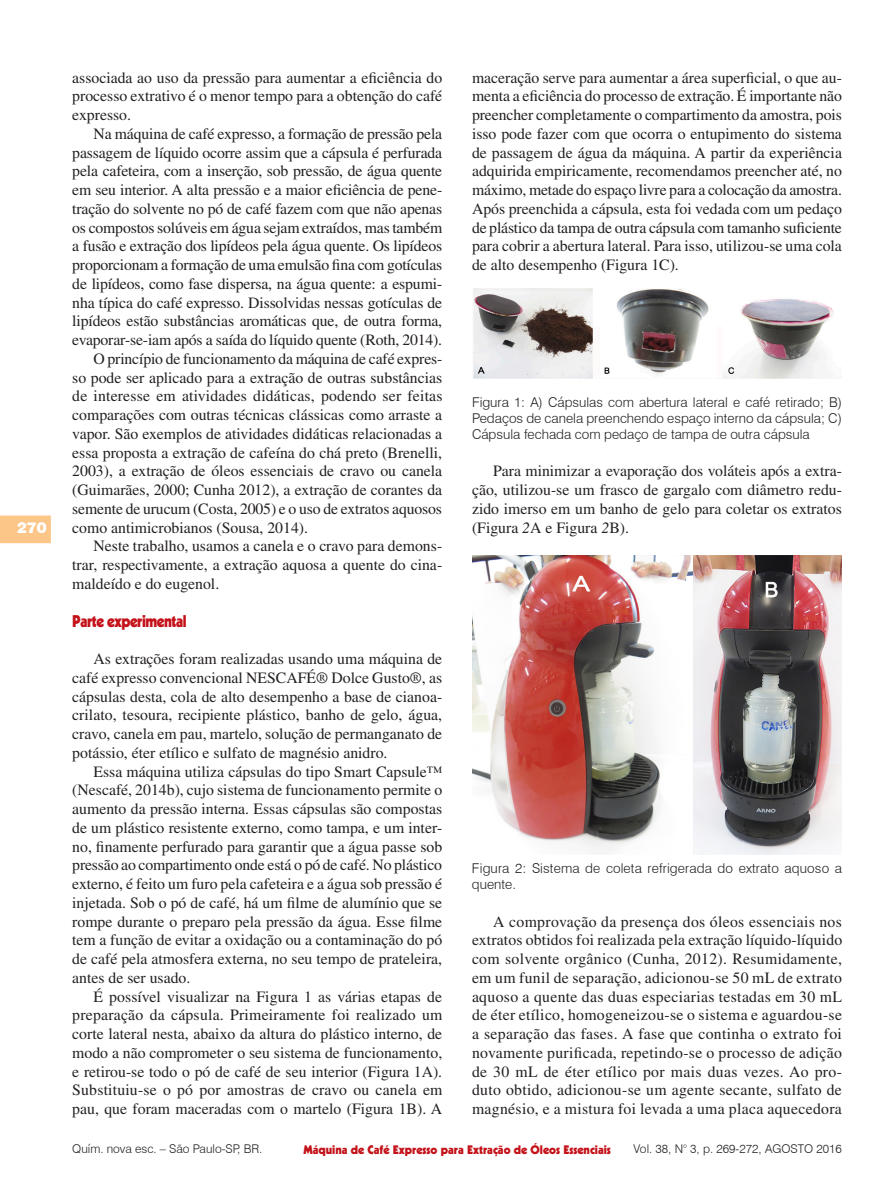
<style>
.page{position:relative;width:893px;height:1191px;background:#fff}
.page>*{position:absolute;margin:0;border:0;box-sizing:border-box;transform-origin:0 0}
.Seção{font:900 16.5px "Kabel";letter-spacing:-.03em;color:#c4121a;scale:.9 1}
.t1{font:15.75px/18.8px "Times";color:#231f20;text-align:justify}
.t2{font:900 15px "Swiss 721 BT";color:#fff}
.Figura{font:300 13.5px/16.2px "Swiss 721 BT";color:#231f20;text-align:justify}
.t3{font:300 12px "Swiss 721 BT";color:#231f20}
.t4{font:900 12px "Kabel";color:#c4121a}
.s1{font-style:italic}
</style>
<div class="page">
<svg style="left:0;top:515px;width:51px;height:28px"></svg>
<img style="left:473px;top:289px;width:361px;height:90px">
<img style="left:472px;top:556px;width:370px;height:298px">
<p class="t2" style="left:17px;top:518px;width:31px">270</p>
<p class="t1" style="left:72px;top:68px;width:371px">associada ao uso da pressão para aumentar a eficiência do processo extrativo é o menor tempo para a obtenção do café expresso.</p>
<p class="t1" style="left:72px;top:124px;width:372px;text-indent:21px">Na máquina de café expresso, a formação de pressão pela passagem de líquido ocorre assim que a cápsula é perfurada pela cafeteira, com a inserção, sob pressão, de água quente em seu interior. A alta pressão e a maior eficiência de pene&shy;tração do solvente no pó de café fazem com que não apenas os compostos solúveis em água sejam extraídos, mas também a fusão e extração dos lipídeos pela água quente. Os lipídeos proporcionam a formação de uma emulsão fina com gotículas de lipídeos, como fase dispersa, na água quente: a espumi&shy;nha típica do café expresso. Dissolvidas nessas gotículas de lipídeos estão substâncias aromáticas que, de outra forma, evaporar-se-iam após a saída do líquido quente (Roth, 2014).</p>
<p class="t1" style="left:72px;top:349px;width:372px;text-indent:21px">O princípio de funcionamento da máquina de café expres&shy;so pode ser aplicado para a extração de outras substâncias de interesse em atividades didáticas, podendo ser feitas comparações com outras técnicas clássicas como arraste a vapor. São exemplos de atividades didáticas relacionadas a essa proposta a extração de cafeína do chá preto (Brenelli, 2003), a extração de óleos essenciais de cravo ou canela (Guimarães, 2000; Cunha 2012), a extração de corantes da semente de urucum (Costa, 2005) e o uso de extratos aquosos como antimicrobianos (Sousa, 2014).</p>
<p class="t1" style="left:72px;top:537px;width:371px;text-indent:21px">Neste trabalho, usamos a canela e o cravo para demons&shy;trar, respectivamente, a extração aquosa a quente do cina&shy;maldeído e do eugenol.</p>
<p class="Seção" style="left:72px;top:610px;width:129px">Parte experimental</p>
<p class="t1" style="left:72px;top:649px;width:371px;text-indent:21px">As extrações foram realizadas usando uma máquina de café expresso convencional NESCAFÉ® Dolce Gusto®, as cápsulas desta, cola de alto desempenho a base de cianoa&shy;crilato, tesoura, recipiente plástico, banho de gelo, água, cravo, canela em pau, martelo, solução de permanganato de potássio, éter etílico e sulfato de magnésio anidro.</p>
<p class="t1" style="left:72px;top:762px;width:371px;text-indent:21px">Essa máquina utiliza cápsulas do tipo Smart Capsule™ (Nescafé, 2014b), cujo sistema de funcionamento permite o aumento da pressão interna. Essas cápsulas são compostas de um plástico resistente externo, como tampa, e um inter&shy;no, finamente perfurado para garantir que a água passe sob pressão ao compartimento onde está o pó de café. No plástico externo, é feito um furo pela cafeteira e a água sob pressão é injetada. Sob o pó de café, há um filme de alumínio que se rompe durante o preparo pela pressão da água. Esse filme tem a função de evitar a oxidação ou a contaminação do pó de café pela atmosfera externa, no seu tempo de prateleira, antes de ser usado.</p>
<p class="t1" style="left:72px;top:987px;width:372px;text-indent:21px">É possível visualizar na Figura 1 as várias etapas de preparação da cápsula. Primeiramente foi realizado um corte lateral nesta, abaixo da altura do plástico interno, de modo a não comprometer o seu sistema de funcionamento, e retirou-se todo o pó de café de seu interior (Figura 1A).<br>Substituiu-se o pó por amostras de cravo ou canela em pau, que foram maceradas com o martelo (Figura 1B). A</p>
<p class="t1" style="left:472px;top:68px;width:371px">maceração serve para aumentar a área superficial, o que au&shy;menta a eficiência do processo de extração. É importante não preencher completamente o compartimento da amostra, pois isso pode fazer com que ocorra o entupimento do sistema de passagem de água da máquina. A partir da experiência adquirida empiricamente, recomendamos preencher até, no máximo, metade do espaço livre para a colocação da amostra.<br>Após preenchida a cápsula, esta foi vedada com um pedaço de plástico da tampa de outra cápsula com tamanho suficiente para cobrir a abertura lateral. Para isso, utilizou-se uma cola de alto desempenho (Figura 1C).</p>
<p class="Figura" style="left:472px;top:393px;width:371px">Figura 1: A) Cápsulas com abertura lateral e café retirado; B)<br>Pedaços de canela preenchendo espaço interno da cápsula; C)<br>Cápsula fechada com pedaço de tampa de outra cápsula</p>
<p class="t1" style="left:472px;top:462px;width:371px;text-indent:21px">Para minimizar a evaporação dos voláteis após a extra&shy;ção, utilizou-se um frasco de gargalo com diâmetro redu&shy;zido imerso em um banho de gelo para coletar os extratos (Figura <span class="s1">2</span>A e Figura <span class="s1">2</span>B).</p>
<p class="Figura" style="left:472px;top:860px;width:372px">Figura 2: Sistema de coleta refrigerada do extrato aquoso a quente.</p>
<p class="t1" style="left:472px;top:912px;width:372px;text-indent:21px">A comprovação da presença dos óleos essenciais nos extratos obtidos foi realizada pela extração líquido-líquido com solvente orgânico (Cunha, 2012). Resumidamente, em um funil de separação, adicionou-se 50 mL de extrato aquoso a quente das duas especiarias testadas em 30 mL de éter etílico, homogeneizou-se o sistema e aguardou-se a separação das fases. A fase que continha o extrato foi novamente purificada, repetindo-se o processo de adição de 30 mL de éter etílico por mais duas vezes. Ao pro&shy;duto obtido, adicionou-se um agente secante, sulfato de magnésio, e a mistura foi levada a uma placa aquecedora</p>
<p class="t4" style="left:303px;top:1141px;width:309px">Máquina de Café Expresso para Extração de Óleos Essenciais</p>
<p class="t3" style="left:72px;top:1141px;width:192px">Quím. nova esc. – São Paulo-SP, BR.</p>
<p class="t3" style="left:634px;top:1141px;width:210px">Vol. 38, N° 3, p. 269-272, AGOSTO 2016</p>
</div>
